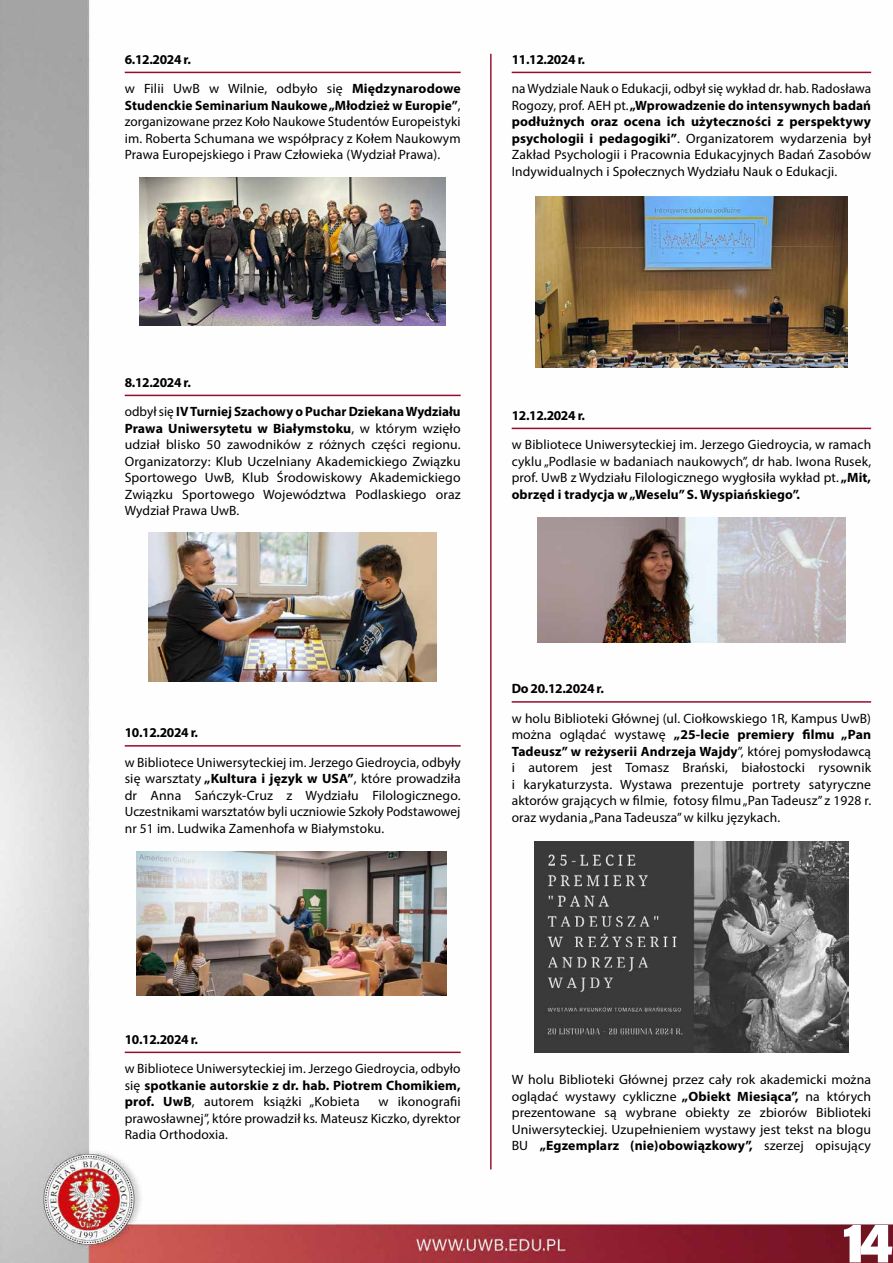
<style>
.page{position:relative;width:893px;height:1263px;background:#fff}
.page>*{position:absolute;margin:0;border:0;box-sizing:border-box;transform-origin:0 0}
.t1{font:57px "Acumin Variable Concept";color:#fff}
.Informator{font:13.5px/16.5px "Myriad Pro";letter-spacing:.01em;color:#000;text-align:justify}
.Daty_z_kreską{font:700 13.5px "Myriad Pro";letter-spacing:-.025em;color:#000}
.s1{font-weight:700}
</style>
<div class="page">
<img style="left:0;top:0;width:893px;height:1263px">
<hr style="left:490px;top:54px;width:2px;height:1115px;background:#981732">
<hr style="left:125px;top:72px;width:336px;height:1px;background:#990a2c">
<hr style="left:125px;top:395px;width:336px;height:1px;background:#990a2c">
<hr style="left:125px;top:745px;width:336px;height:2px;background:#990a2c">
<hr style="left:125px;top:1051px;width:336px;height:2px;background:#990a2c">
<img style="left:140px;top:178px;width:306px;height:147px">
<img style="left:149px;top:533px;width:288px;height:148px">
<img style="left:136px;top:852px;width:310px;height:143px">
<hr style="left:512px;top:72px;width:359px;height:1px;background:#990a2c">
<hr style="left:512px;top:428px;width:359px;height:1px;background:#990a2c">
<hr style="left:512px;top:701px;width:359px;height:2px;background:#990a2c">
<img style="left:535px;top:196px;width:312px;height:172px">
<img style="left:538px;top:518px;width:307px;height:124px">
<img style="left:534px;top:842px;width:315px;height:211px">
<p class="Daty_z_kreską" style="left:125px;top:51px;width:68px">6.12.2024 r.</p>
<p class="Informator" style="left:125px;top:80px;width:337px">w Filii UwB w Wilnie, odbyło się <span class="s1">Międzynarodowe Studenckie Seminarium Naukowe „Młodzież w Europie”</span>, zorganizowane przez Koło Naukowe Studentów Europeistyki im. Roberta Schumana we współpracy z Kołem Naukowym Prawa Europejskiego i Praw Człowieka (Wydział Prawa).</p>
<p class="Daty_z_kreską" style="left:512px;top:51px;width:75px">11.12.2024 r.</p>
<p class="Informator" style="left:512px;top:80px;width:361px">na Wydziale Nauk o Edukacji, odbył się wykład dr. hab. Radosława Rogozy, prof. AEH pt. <span class="s1">„Wprowadzenie do intensywnych badań podłużnych oraz ocena ich użyteczności z perspektywy psychologii i pedagogiki”</span>. Organizatorem wydarzenia był Zakład Psychologii i Pracownia Edukacyjnych Badań Zasobów Indywidualnych i Społecznych Wydziału Nauk o Edukacji.</p>
<p class="Daty_z_kreską" style="left:125px;top:374px;width:68px">8.12.2024 r.</p>
<p class="Informator" style="left:125px;top:403px;width:337px">odbył się <span class="s1">IV Turniej Szachowy o Puchar Dziekana Wydziału Prawa Uniwersytetu w Białymstoku</span>, w którym wzięło udział blisko 50 zawodników z różnych części regionu.<br>Organizatorzy: Klub Uczelniany Akademickiego Związku Sportowego UwB, Klub Środowiskowy Akademickiego Związku Sportowego Województwa Podlaskiego oraz Wydział Prawa UwB.</p>
<p class="Daty_z_kreską" style="left:512px;top:407px;width:75px">12.12.2024 r.</p>
<p class="Informator" style="left:512px;top:436px;width:361px">w Bibliotece Uniwersyteckiej im. Jerzego Giedroycia, w ramach cyklu „Podlasie w badaniach naukowych”, dr hab. Iwona Rusek, prof. UwB z Wydziału Filologicznego wygłosiła wykład pt. <span class="s1">„Mit, obrzęd i tradycja w „Weselu” S. Wyspiańskiego”.</span></p>
<p class="Daty_z_kreską" style="left:125px;top:724px;width:75px">10.12.2024 r.</p>
<p class="Informator" style="left:125px;top:754px;width:338px">w Bibliotece Uniwersyteckiej im. Jerzego Giedroycia, odbyły się warsztaty <span class="s1">„Kultura i język w USA”</span>, które prowadziła dr Anna Sańczyk-Cruz z Wydziału Filologicznego.<br>Uczestnikami warsztatów byli uczniowie Szkoły Podstawowej nr 51 im. Ludwika Zamenhofa w Białymstoku.</p>
<p class="Daty_z_kreską" style="left:512px;top:680px;width:94px">Do 20.12.2024 r.</p>
<p class="Informator" style="left:512px;top:710px;width:361px">w holu Biblioteki Głównej (ul. Ciołkowskiego 1R, Kampus UwB) można oglądać wystawę <span class="s1">„25-lecie premiery filmu „Pan Tadeusz” w reżyserii Andrzeja Wajdy</span>”, której pomysłodawcą i autorem jest Tomasz Brański, białostocki rysownik i karykaturzysta. Wystawa prezentuje portrety satyryczne aktorów grających w filmie, fotosy filmu „Pan Tadeusz” z 1928 r. oraz wydania „Pana Tadeusza” w kilku językach.</p>
<p class="Daty_z_kreską" style="left:125px;top:1030px;width:75px">10.12.2024 r.</p>
<p class="Informator" style="left:125px;top:1060px;width:337px">w Bibliotece Uniwersyteckiej im. Jerzego Giedroycia, odbyło się <span class="s1">spotkanie autorskie z dr. hab. Piotrem Chomikiem, prof. UwB</span>, autorem książki „Kobieta</p>
<p class="Informator" style="left:125px;top:1093px;width:337px;text-indent:254px">w ikonografii prawosławnej”, które prowadził ks. Mateusz Kiczko, dyrektor Radia Orthodoxia.</p>
<p class="Informator" style="left:512px;top:1071px;width:361px">W holu Biblioteki Głównej przez cały rok akademicki można oglądać wystawy cykliczne <span class="s1">„Obiekt Miesiąca”,</span> na których prezentowane są wybrane obiekty ze zbiorów Biblioteki Uniwersyteckiej. Uzupełnieniem wystawy jest tekst na blogu BU <span class="s1">„Egzemplarz (nie)obowiązkowy”,</span> szerzej opisujący</p>
<h1 class="t1" style="left:842px;top:1203px;width:53px">14</h1>
</div>
